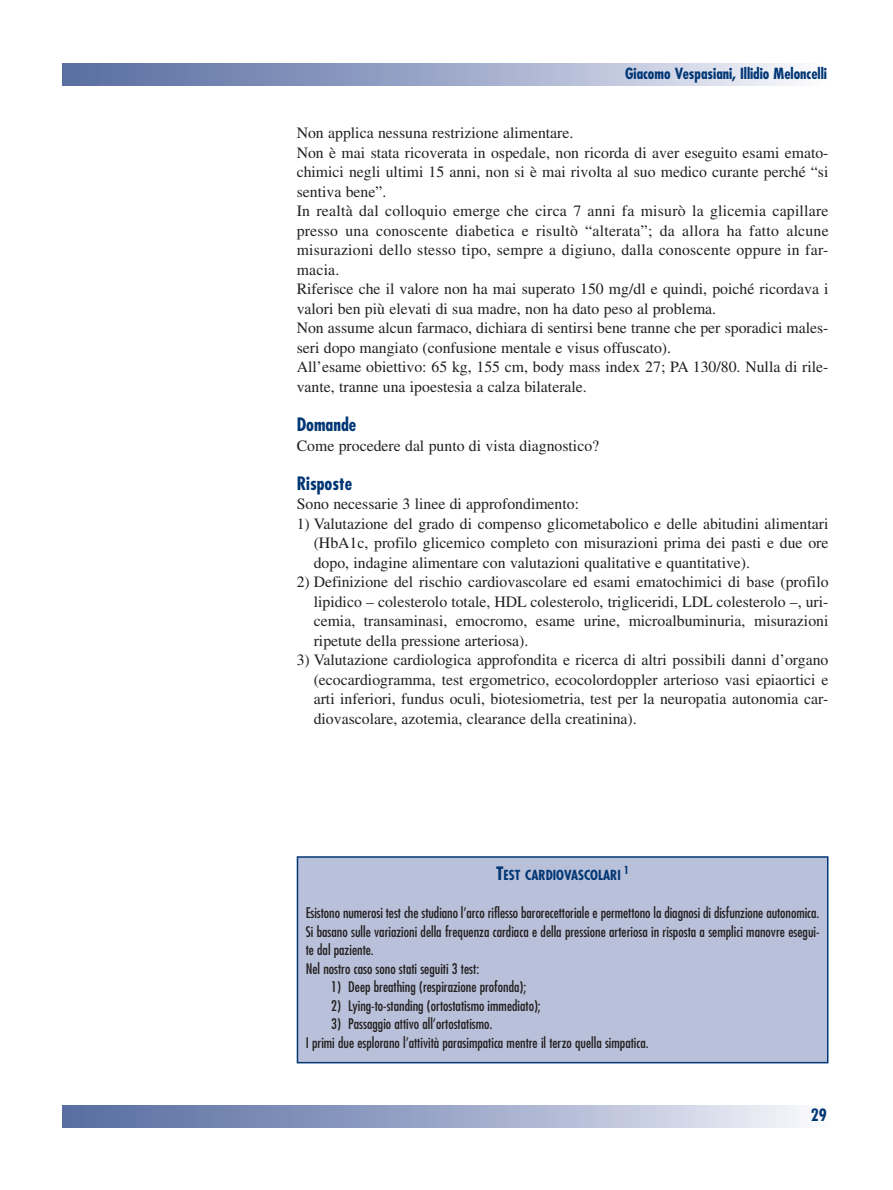
<style>
.page{position:relative;width:893px;height:1190px;background:#fff}
.page>*{position:absolute;margin:0;border:0;box-sizing:border-box;transform-origin:0 0}
.t1{font:700 condensed 18px "Futura";color:#013775}
.t2{font:700 condensed 16.5px "Futura";color:#013775}
.t3{font:15.75px/19.5px "Times";color:#231f20;text-align:justify}
.t4{font:700 condensed 15px "Futura";color:#013775}
.t5{font:condensed 14.25px/18.5px "Futura";color:#231f20}
.t6{font:700 condensed 13.5px "Futura";color:#013775}
.s1{font-size:18px}
</style>
<div class="page">
<div style="left:63px;top:64px;width:765px;height:21px;background:linear-gradient(to right,#51679d,#f3f3fa)"></div>
<div style="left:63px;top:1106px;width:765px;height:21px;background:linear-gradient(to right,#50669d,#f1f2f9)"></div>
<div style="left:298px;top:857px;width:529px;height:204px;background:#b9c0d9"></div>
<div style="left:297px;top:856px;width:531px;height:207px;border:2px solid #013775"></div>
<p class="t4" style="left:625px;top:66px;width:203px">Giacomo Vespasiani, Illidio Meloncelli</p>
<p class="t3" style="left:297px;top:125px;width:533px;text-align:left">Non applica nessuna restrizione alimentare.<br>Non è mai stata ricoverata in ospedale, non ricorda di aver eseguito esami emato&shy;chimici negli ultimi 15 anni, non si è mai rivolta al suo medico curante perché “si sentiva bene”.<br>In realtà dal colloquio emerge che circa 7 anni fa misurò la glicemia capillare presso una conoscente diabetica e risultò “alterata”; da allora ha fatto alcune misurazioni dello stesso tipo, sempre a digiuno, dalla conoscente oppure in far&shy;macia.<br>Riferisce che il valore non ha mai superato 150 mg/dl e quindi, poiché ricordava i valori ben più elevati di sua madre, non ha dato peso al problema.<br>Non assume alcun farmaco, dichiara di sentirsi bene tranne che per sporadici males&shy;seri dopo mangiato (confusione mentale e visus offuscato).<br>All’esame obiettivo: 65 kg, 155 cm, body mass index 27; PA 130/80. Nulla di rile&shy;vante, tranne una ipoestesia a calza bilaterale.</p>
<p class="t1" style="left:297px;top:416px;width:61px">Domande</p>
<p class="t3" style="left:297px;top:437px;width:304px">Come procedere dal punto di vista diagnostico?</p>
<p class="t1" style="left:297px;top:475px;width:57px">Risposte</p>
<p class="t3" style="left:297px;top:495px;width:284px">Sono necessarie 3 linee di approfondimento:</p>
<p class="t3" style="left:314px;top:515px;width:516px;text-indent:-17px">1) Valutazione del grado di compenso glicometabolico e delle abitudini alimentari (HbA1c, profilo glicemico completo con misurazioni prima dei pasti e due ore dopo, indagine alimentare con valutazioni qualitative e quantitative).</p>
<p class="t3" style="left:314px;top:573px;width:516px;text-indent:-17px">2) Definizione del rischio cardiovascolare ed esami ematochimici di base (profilo lipidico – colesterolo totale, HDL colesterolo, trigliceridi, LDL colesterolo –, uri&shy;cemia, transaminasi, emocromo, esame urine, microalbuminuria, misurazioni ripetute della pressione arteriosa).</p>
<p class="t3" style="left:314px;top:651px;width:516px;text-indent:-17px">3) Valutazione cardiologica approfondita e ricerca di altri possibili danni d’organo (ecocardiogramma, test ergometrico, ecocolordoppler arterioso vasi epiaortici e arti inferiori, fundus oculi, biotesiometria, test per la neuropatia autonomia car&shy;diovascolare, azotemia, clearance della creatinina).</p>
<p class="t6" style="left:496px;top:869px;width:134px"><span class="s1">T</span>EST CARDIOVASCOLARI <sup>1</sup></p>
<p class="t5" style="left:306px;top:905px;width:515px">Esistono numerosi test che studiano l’arco riflesso barorecettoriale e permettono la diagnosi di disfunzione autonomica.<br>Si basano sulle variazioni della frequenza cardiaca e della pressione arteriosa in risposta a semplici manovre esegui&shy;te dal paziente.<br>Nel nostro caso sono stati seguiti 3 test:</p>
<p class="t5" style="left:331px;top:978px;width:197px">1) Deep breathing (respirazione profonda);</p>
<p class="t5" style="left:331px;top:997px;width:211px">2) Lying-to-standing (ortostatismo immediato);</p>
<p class="t5" style="left:306px;top:1015px;width:344px;text-indent:26px">3) Passaggio attivo all’ortostatismo.<br>I primi due esplorano l’attività parasimpatica mentre il terzo quella simpatica.</p>
<p class="t2" style="left:810px;top:1107px;width:18px">29</p>
</div>
